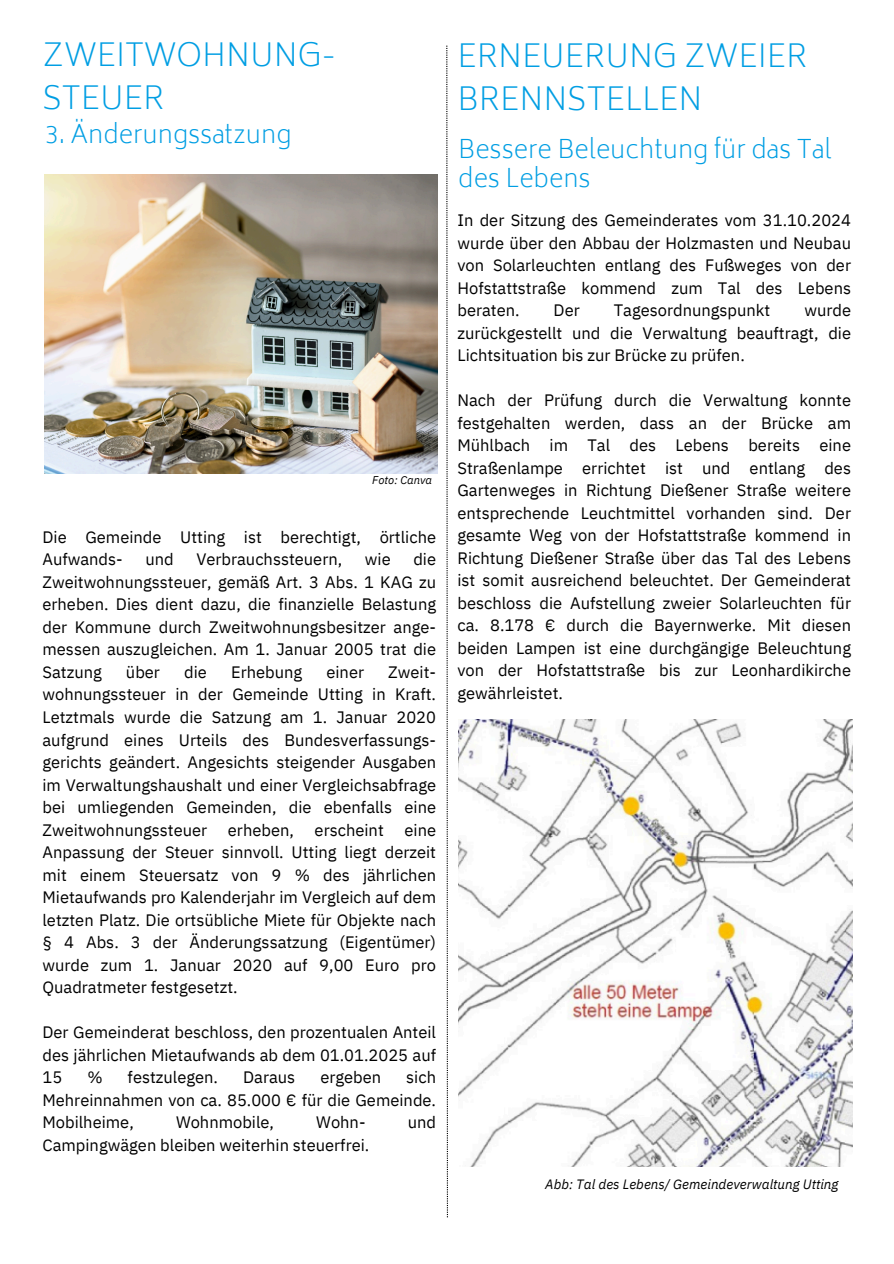
<style>
.page{position:relative;width:894px;height:1264px;background:#fff}
.page>*{position:absolute;margin:0;border:0;box-sizing:border-box;transform-origin:0 0}
.t1{font:200 30.9px/42.8px "Biryani";color:#009ee3}
.t2{font:200 24.9px/29.2px "Biryani";color:#009ee3}
.t3{font:16.5px/22.5px "IBM Plex Sans";color:#000;text-align:justify}
.t4{font:italic 13.5px "IBM Plex Sans";color:#000}
.t5{font:italic 11.25px "IBM Plex Sans";color:#000}
</style>
<div class="page">
<svg style="left:446px;top:46px;width:2px;height:1171px"></svg>
<img style="left:458px;top:719px;width:394px;height:447px">
<img style="left:45px;top:174px;width:392px;height:299px">
<h2 class="t1" style="left:43px;top:34px;width:295px">ZWEITWOHNUNG-<br>STEUER</h2>
<p class="t1" style="left:457px;top:35px;width:351px">ERNEUERUNG ZWEIER<br>BRENNSTELLEN</p>
<p class="t2" style="left:458px;top:135px;width:375px">Bessere Beleuchtung für das Tal des Lebens</p>
<h3 class="t3" style="left:457px;top:209px;width:395px">In der Sitzung des Gemeinderates vom 31.10.2024 wurde über den Abbau der Holzmasten und Neubau von Solarleuchten entlang des Fußweges von der Hofstattstraße kommend zum Tal des Lebens beraten.</h3>
<h2 class="t2" style="left:45px;top:120px;width:248px">3. Änderungssatzung</h2>
<h3 class="t3" style="left:457px;top:299px;width:395px;text-indent:347px">wurde zurückgestellt und die Verwaltung beauftragt, die Lichtsituation bis zur Brücke zu prüfen.</h3>
<p class="t3" style="left:457px;top:389px;width:395px">Nach der Prüfung durch die Verwaltung konnte festgehalten werden, dass an der Brücke am Mühlbach im Tal des Lebens bereits eine Straßenlampe errichtet ist und entlang des Gartenweges in Richtung Dießener Straße weitere entsprechende Leuchtmittel vorhanden sind. Der gesamte Weg von der Hofstattstraße kommend in Richtung Dießener Straße über das Tal des Lebens ist somit ausreichend beleuchtet. Der Gemeinderat beschloss die Aufstellung zweier Solarleuchten für ca. 8.178 € durch die Bayernwerke. Mit diesen beiden Lampen ist eine durchgängige Beleuchtung von der Hofstattstraße bis zur Leonhardikirche gewährleistet.</p>
<h3 class="t3" style="left:553px;top:299px;width:28px">Der</h3>
<h3 class="t3" style="left:613px;top:299px;width:158px">Tagesordnungspunkt</h3>
<h3 class="t5" style="left:372px;top:473px;width:61px">Foto: Canva</h3>
<h1 class="t3" style="left:42px;top:525px;width:395px">Die Gemeinde Utting ist berechtigt, örtliche<br>Aufwands-</h1>
<h1 class="t3" style="left:42px;top:548px;width:395px;text-indent:371px">die Zweitwohnungssteuer, gemäß Art. 3 Abs. 1 KAG zu erheben. Dies dient dazu, die finanzielle Belastung der Kommune durch Zweitwohnungsbesitzer ange&shy;messen auszugleichen. Am 1. Januar 2005 trat die Satzung</h1>
<h1 class="t3" style="left:145px;top:548px;width:30px">und</h1>
<h1 class="t3" style="left:196px;top:548px;width:147px">Verbrauchssteuern,</h1>
<h1 class="t3" style="left:365px;top:548px;width:27px">wie</h1>
<h1 class="t3" style="left:42px;top:660px;width:395px;text-indent:346px">Zweit&shy;wohnungssteuer in der Gemeinde Utting in Kraft.<br>Letztmals wurde die Satzung am 1. Januar 2020 aufgrund eines Urteils des Bundesverfassungs&shy;gerichts geändert. Angesichts steigender Ausgaben im Verwaltungshaushalt und einer Vergleichsabfrage bei umliegenden Gemeinden, die ebenfalls eine Zweitwohnungssteuer</h1>
<h1 class="t3" style="left:126px;top:660px;width:36px">über</h1>
<h1 class="t3" style="left:184px;top:660px;width:24px">die</h1>
<h1 class="t3" style="left:231px;top:660px;width:73px">Erhebung</h1>
<h1 class="t3" style="left:326px;top:660px;width:39px">einer</h1>
<h1 class="t3" style="left:42px;top:818px;width:395px;text-indent:362px">eine Anpassung der Steuer sinnvoll. Utting liegt derzeit mit einem Steuersatz von 9 % des jährlichen Mietaufwands pro Kalenderjahr im Vergleich auf dem letzten Platz. Die ortsübliche Miete für Objekte nach § 4 Abs. 3 der Änderungssatzung (Eigentümer) wurde zum 1. Januar 2020 auf 9,00 Euro pro Quadratmeter festgesetzt.</h1>
<p class="t3" style="left:42px;top:1020px;width:395px">Der Gemeinderat beschloss, den prozentualen Anteil des jährlichen Mietaufwands ab dem 01.01.2025 auf 15</p>
<h1 class="t3" style="left:228px;top:818px;width:67px">erheben,</h1>
<h1 class="t3" style="left:314px;top:818px;width:71px">erscheint</h1>
<p class="t3" style="left:42px;top:1065px;width:395px;text-indent:363px">sich Mehreinnahmen von ca. 85.000 € für die Gemeinde.<br>Mobilheime,</p>
<p class="t3" style="left:87px;top:1065px;width:17px">%</p>
<p class="t3" style="left:128px;top:1065px;width:92px">festzulegen.</p>
<p class="t3" style="left:243px;top:1065px;width:54px">Daraus</p>
<p class="t3" style="left:320px;top:1065px;width:62px">ergeben</p>
<p class="t3" style="left:176px;top:1110px;width:99px">Wohnmobile,</p>
<p class="t3" style="left:316px;top:1110px;width:51px">Wohn-</p>
<p class="t3" style="left:407px;top:1110px;width:30px">und</p>
<p class="t3" style="left:42px;top:1133px;width:328px">Campingwägen bleiben weiterhin steuerfrei.</p>
<h1 class="t4" style="left:545px;top:1174px;width:294px">Abb: Tal des Lebens/ Gemeindeverwaltung Utting</h1>
</div>
